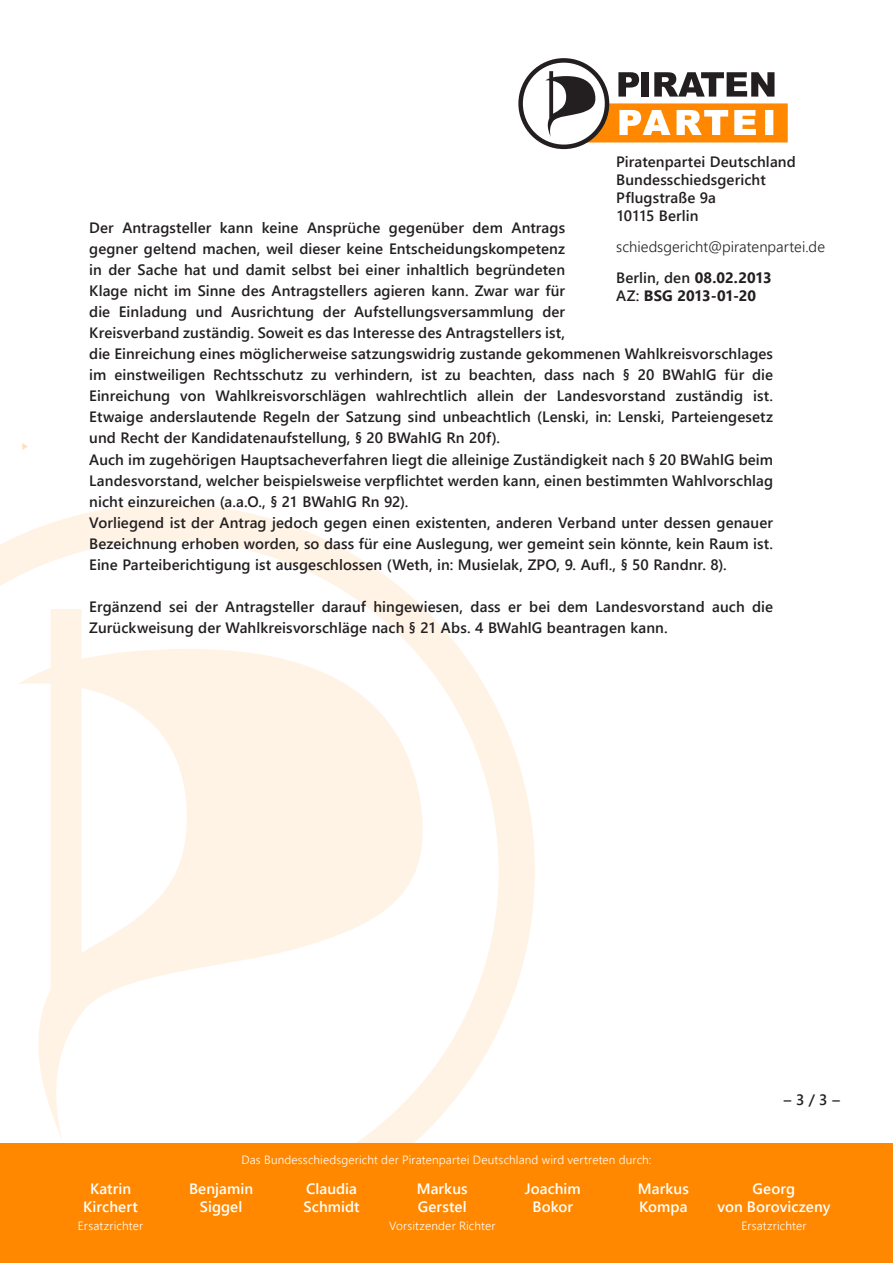
<style>
.page{position:relative;width:893px;height:1263px;background:#fff}
.page>*{position:absolute;margin:0;border:0;box-sizing:border-box;transform-origin:0 0}
.t1{font:600 15px/21px "Segoe UI";letter-spacing:.005em;color:#231f20}
.t2{font:600 15px/18px "Segoe UI";letter-spacing:.005em;color:#fff;text-align:center}
.t3{font:300 15px/30.8px "Segoe UI";color:#231f20}
.t4{font:700 15px "Segoe UI";color:#231f20}
.t5{font:300 12px "Segoe UI";letter-spacing:.01em;color:#fff}
.s1{font-weight:600}
.s2{font-weight:700}
</style>
<div class="page">
<svg style="left:0;top:504px;width:535px;height:640px"></svg>
<div style="left:0;top:1144px;width:893px;height:119px;background:#f80"></div>
<svg style="left:518px;top:58px;width:270px;height:91px"></svg>
<svg style="left:22px;top:443px;width:6px;height:7px"></svg>
<p class="t1" style="left:616px;top:152px;width:181px;line-height:18px">Piratenpartei Deutschland<br>Bundesschiedsgericht<br>Pflugstraße 9a<br>10115 Berlin</p>
<p class="t3" style="left:616px;top:231px;width:210px">schiedsgericht@piratenpartei.de<br><span class="s1">Berlin, den</span> <span class="s2">08.02.2013</span></p>
<p class="t4" style="left:616px;top:284px;width:141px"><span class="s1">AZ:</span> BSG 2013-01-20</p>
<p class="t1" style="left:89px;top:217px;width:685px">Der Antragsteller kann keine Ansprüche gegenüber dem Antrags<br>gegner geltend machen, weil dieser keine Entscheidungskompetenz<br>in der Sache hat und damit selbst bei einer inhaltlich begründeten<br>Klage nicht im Sinne des Antragstellers agieren kann. Zwar war für<br>die Einladung und Ausrichtung der Aufstellungsversammlung der<br>Kreisverband zuständig. Soweit es das Interesse des Antragstellers ist,<br>die Einreichung eines möglicherweise satzungswidrig zustande gekommenen Wahlkreisvorschlages im einstweiligen Rechtsschutz zu verhindern, ist zu beachten, dass nach § 20 BWahlG für die Einreichung von Wahlkreisvorschlägen wahlrechtlich allein der Landesvorstand zuständig ist.<br>Etwaige anderslautende Regeln der Satzung sind unbeachtlich (Lenski, in: Lenski, Parteiengesetz und Recht der Kandidatenaufstellung, § 20 BWahlG Rn 20f).<br>Auch im zugehörigen Hauptsacheverfahren liegt die alleinige Zuständigkeit nach § 20 BWahlG beim Landesvorstand, welcher beispielsweise verpflichtet werden kann, einen bestimmten Wahlvorschlag nicht einzureichen (a.a.O., § 21 BWahlG Rn 92).<br>Vorliegend ist der Antrag jedoch gegen einen existenten, anderen Verband unter dessen genauer Bezeichnung erhoben worden, so dass für eine Auslegung, wer gemeint sein könnte, kein Raum ist.<br>Eine Parteiberichtigung ist ausgeschlossen (Weth, in: Musielak, ZPO, 9. Aufl., § 50 Randnr. 8).</p>
<p class="t1" style="left:89px;top:595px;width:685px">Ergänzend sei der Antragsteller darauf hingewiesen, dass er bei dem Landesvorstand auch die<br>Zurückweisung der Wahlkreisvorschläge nach § 21 Abs. 4 BWahlG beantragen kann.</p>
<p class="t2" style="left:83px;top:1179px;width:56px">Katrin<br>Kirchert</p>
<p class="t5" style="left:78px;top:1217px;width:67px">Ersatzrichter</p>
<p class="t5" style="left:241px;top:1150px;width:411px">Das Bundesschiedsgericht der Piratenpartei Deutschland wird vertreten durch:</p>
<p class="t1" style="left:784px;top:1088px;width:58px">–3 / 3–</p>
<p class="t2" style="left:189px;top:1179px;width:65px">Benjamin<br>Siggel</p>
<p class="t2" style="left:304px;top:1179px;width:58px;text-align:left">Claudia<br>Schmidt</p>
<p class="t2" style="left:717px;top:1179px;width:114px">Georg<br>von Boroviczeny</p>
<p class="t5" style="left:741px;top:1217px;width:67px">Ersatzrichter</p>
<p class="t2" style="left:417px;top:1179px;width:52px;text-align:left">Markus<br>Gerstel</p>
<p class="t5" style="left:389px;top:1217px;width:108px">Vorsitzender Richter</p>
<p class="t2" style="left:525px;top:1179px;width:58px">Joachim<br>Bokor</p>
<p class="t2" style="left:638px;top:1179px;width:52px;text-align:left">Markus<br>Kompa</p>
</div>
